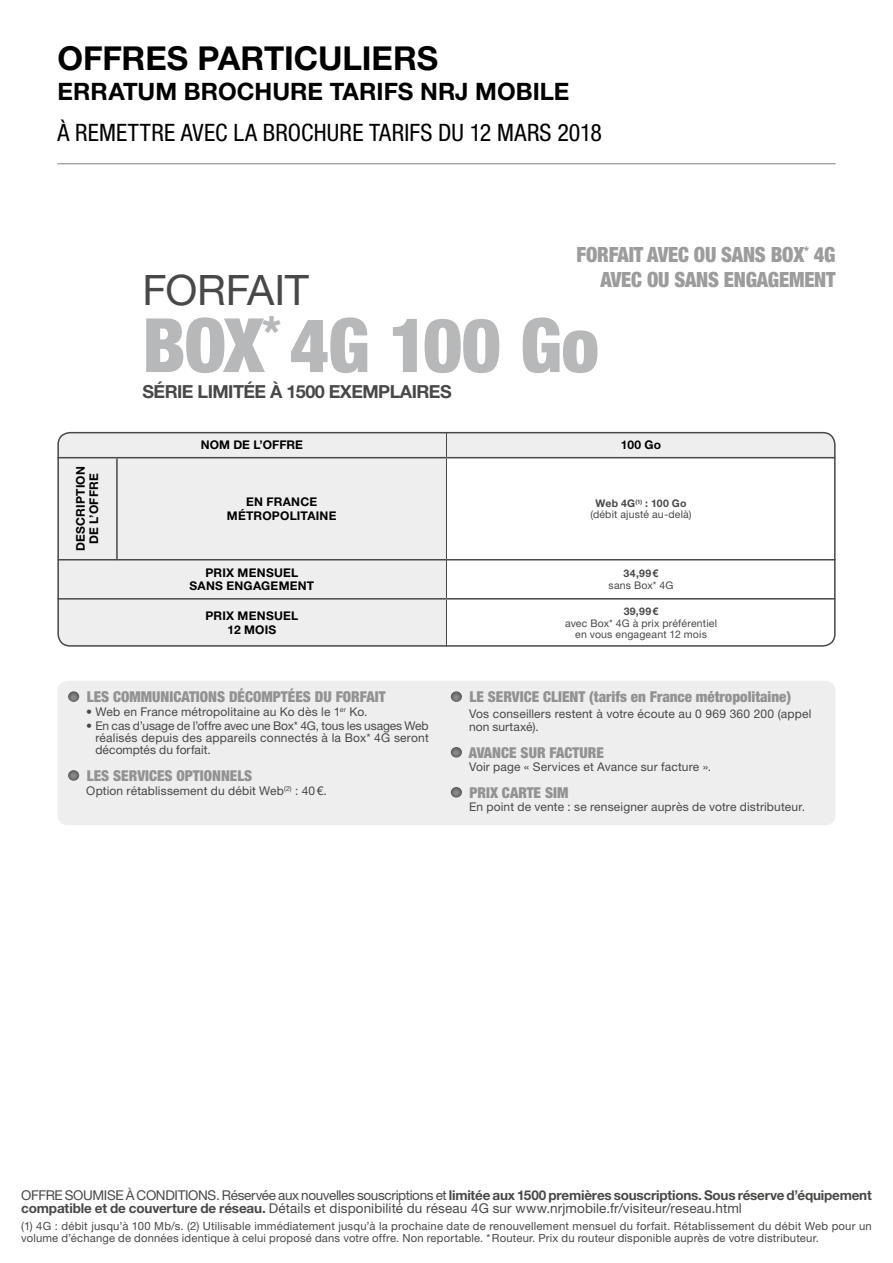
<style>
.page{position:relative;width:893px;height:1263px;background:#fff}
.page>*{position:absolute;margin:0;border:0;box-sizing:border-box;transform-origin:0 0}
.t1{font:900 condensed 75px "Helvetica Neue LT Std";letter-spacing:-.015em;color:#b7b8b9}
.t2{font:42px "Helvetica Neue LT Std";letter-spacing:-.01em;color:#484847}
.t3{font:700 33px "Helvetica Neue LT Std";color:#000}
.t4{font:condensed 24px "Helvetica Neue LT Std";letter-spacing:.01em;color:#000}
.t5{font:700 24px "Helvetica Neue LT Std";color:#000}
.t6{font:900 condensed 21px/25.2px "Helvetica Neue LT Std";letter-spacing:-.01em;color:#9c9c9d;text-align:right}
.t7{font:700 18px "Helvetica Neue LT Std";letter-spacing:-.03em;color:#484847}
.t8{font:900 condensed 15px "Helvetica Neue LT Std";color:#919291}
.t9{font:13.5px/13.5px "Helvetica Neue LT Std";letter-spacing:.01em;color:#484847}
.t10{font:12px/12px "Helvetica Neue LT Std";letter-spacing:.015em;color:#484847;text-align:justify}
.t11{font:700 12px/13.5px "Helvetica Neue LT Std";letter-spacing:.02em;color:#000;text-align:center}
.t12{font:700 12px "Helvetica Neue LT Std";color:#000}
.t13{font:11.25px/12px "Helvetica Neue LT Std";letter-spacing:.015em;color:#484847}
.t14{font:10.5px/10.5px "Helvetica Neue LT Std";letter-spacing:.015em;color:#484847;text-align:center}
.t15{font:700 10.5px "Helvetica Neue LT Std";letter-spacing:.04em;color:#484847}
.s1{font-weight:700}
</style>
<div class="page">
<div style="left:59px;top:432px;width:775px;height:212px;background:#eee"></div>
<svg style="left:447px;top:458px;width:387px;height:186px"></svg>
<hr style="left:116px;top:458px;width:2px;height:101px;background:#484847">
<hr style="left:57px;top:559px;width:60px;height:1px;background:#484847">
<hr style="left:117px;top:559px;width:329px;height:1px;background:#484847">
<hr style="left:447px;top:559px;width:389px;height:1px;background:#484847">
<svg style="left:446px;top:435px;width:1px;height:22px"></svg>
<hr style="left:446px;top:458px;width:1px;height:102px;background:#484847">
<hr style="left:446px;top:560px;width:1px;height:38px;background:#484847">
<hr style="left:446px;top:600px;width:1px;height:46px;background:#484847">
<hr style="left:57px;top:457px;width:60px;height:1px;background:#484847">
<hr style="left:117px;top:457px;width:329px;height:1px;background:#484847">
<hr style="left:446px;top:457px;width:390px;height:1px;background:#484847">
<hr style="left:57px;top:598px;width:60px;height:2px;background:#484847">
<hr style="left:117px;top:598px;width:329px;height:2px;background:#484847">
<hr style="left:446px;top:598px;width:390px;height:2px;background:#484847">
<div style="left:57px;top:432px;width:779px;height:215px;border:2px solid #484847;border-radius:12px"></div>
<div style="left:57px;top:681px;width:779px;height:144px;background:#eee;border-radius:11px"></div>
<div style="left:56px;top:680px;width:37px;height:22px;background:#000;opacity:.75"></div>
<div style="left:56px;top:758px;width:37px;height:23px;background:#000;opacity:.75"></div>
<div style="left:439px;top:680px;width:37px;height:22px;background:#000;opacity:.75"></div>
<div style="left:439px;top:735px;width:37px;height:23px;background:#000;opacity:.75"></div>
<div style="left:439px;top:775px;width:37px;height:23px;background:#000;opacity:.75"></div>
<hr style="left:57px;top:163px;width:779px;height:1px;background:#7d7d7c">
<h3 class="t3" style="left:57px;top:38px;width:382px">OFFRES PARTICULIERS</h3>
<h3 class="t5" style="left:57px;top:77px;width:514px">ERRATUM BROCHURE TARIFS NRJ MOBILE</h3>
<h3 class="t4" style="left:57px;top:118px;width:546px">À REMETTRE AVEC LA BROCHURE TARIFS DU 12 MARS 2018</h3>
<h3 class="t6" style="left:576px;top:242px;width:261px">FORFAIT AVEC OU SANS BOX<sup>*</sup> 4G<br>AVEC OU SANS ENGAGEMENT</h3>
<h2 class="t2" style="left:142px;top:265px;width:168px">FORFAIT</h2>
<h1 class="t1" style="left:142px;top:299px;width:458px">BOX<sup>*</sup> 4G 100 Go</h1>
<h3 class="t7" style="left:142px;top:380px;width:311px">SÉRIE LIMITÉE À 1500 EXEMPLAIRES</h3>
<p class="t11" style="left:73px;top:551px;width:86px;rotate:-90deg">DESCRIPTION<br>DE L’OFFRE</p>
<p class="t12" style="left:201px;top:437px;width:104px">NOM DE L’OFFRE</p>
<p class="t11" style="left:621px;top:438px;width:42px">100 Go</p>
<p class="t11" style="left:227px;top:495px;width:111px">EN FRANCE<br>MÉTROPOLITAINE</p>
<p class="t14" style="left:590px;top:498px;width:103px"><span class="s1">Web 4G</span><sup>(1)</sup> <span class="s1">: 100 Go </span>(débit ajusté au-delà)</p>
<p class="t11" style="left:190px;top:565px;width:126px">PRIX MENSUEL<br>SANS ENGAGEMENT</p>
<p class="t15" style="left:624px;top:566px;width:36px">34,99€</p>
<p class="t14" style="left:608px;top:580px;width:66px">sans Box* 4G</p>
<p class="t11" style="left:205px;top:609px;width:94px">PRIX MENSUEL<br>12 MOIS</p>
<p class="t15" style="left:624px;top:605px;width:36px">39,99€</p>
<p class="t14" style="left:565px;top:618px;width:153px">avec Box* 4G à prix préférentiel en vous engageant 12 mois</p>
<p class="t8" style="left:87px;top:687px;width:300px">LES COMMUNICATIONS DÉCOMPTÉES DU FORFAIT</p>
<p class="t10" style="left:86px;top:706px;width:283px">• Web en France métropolitaine au Ko dès le 1<sup>er</sup> Ko.</p>
<p class="t10" style="left:95px;top:720px;width:335px;text-indent:-9px">• En cas d’usage de l’offre avec une Box* 4G, tous les usages Web réalisés depuis des appareils connectés à la Box* 4G seront décomptés du forfait.</p>
<p class="t8" style="left:87px;top:766px;width:167px">LES SERVICES OPTIONNELS</p>
<p class="t10" style="left:86px;top:784px;width:242px">Option rétablissement du débit Web<sup>(2)</sup> : 40€.</p>
<p class="t8" style="left:469px;top:687px;width:323px">LE SERVICE CLIENT (tarifs en France métropolitaine)</p>
<p class="t10" style="left:469px;top:706px;width:344px;line-height:13.5px">Vos conseillers restent à votre écoute au 0 969 360 200 (appel non surtaxé).</p>
<p class="t8" style="left:469px;top:743px;width:137px">AVANCE SUR FACTURE</p>
<p class="t10" style="left:469px;top:761px;width:244px">Voir page « Services et Avance sur facture ».</p>
<p class="t8" style="left:469px;top:783px;width:100px">PRIX CARTE SIM</p>
<p class="t10" style="left:469px;top:801px;width:337px">En point de vente : se renseigner auprès de votre distributeur.</p>
<p class="t9" style="left:21px;top:1188px;width:852px">OFFRE SOUMISE À CONDITIONS. Réservée aux nouvelles souscriptions et <span class="s1">limitée aux 1500 premières souscriptions. Sous réserve d’équipement compatible et de couverture de réseau.</span> Détails et disponibilité du réseau 4G sur www.nrjmobile.fr/visiteur/reseau.html</p>
<p class="t13" style="left:21px;top:1219px;width:852px">(1) 4G : débit jusqu’à 100 Mb/s. (2) Utilisable immédiatement jusqu’à la prochaine date de renouvellement mensuel du forfait. Rétablissement du débit Web pour un volume d’échange de données identique à celui proposé dans votre offre. Non reportable. *Routeur. Prix du routeur disponible auprès de votre distributeur.</p>
</div>
